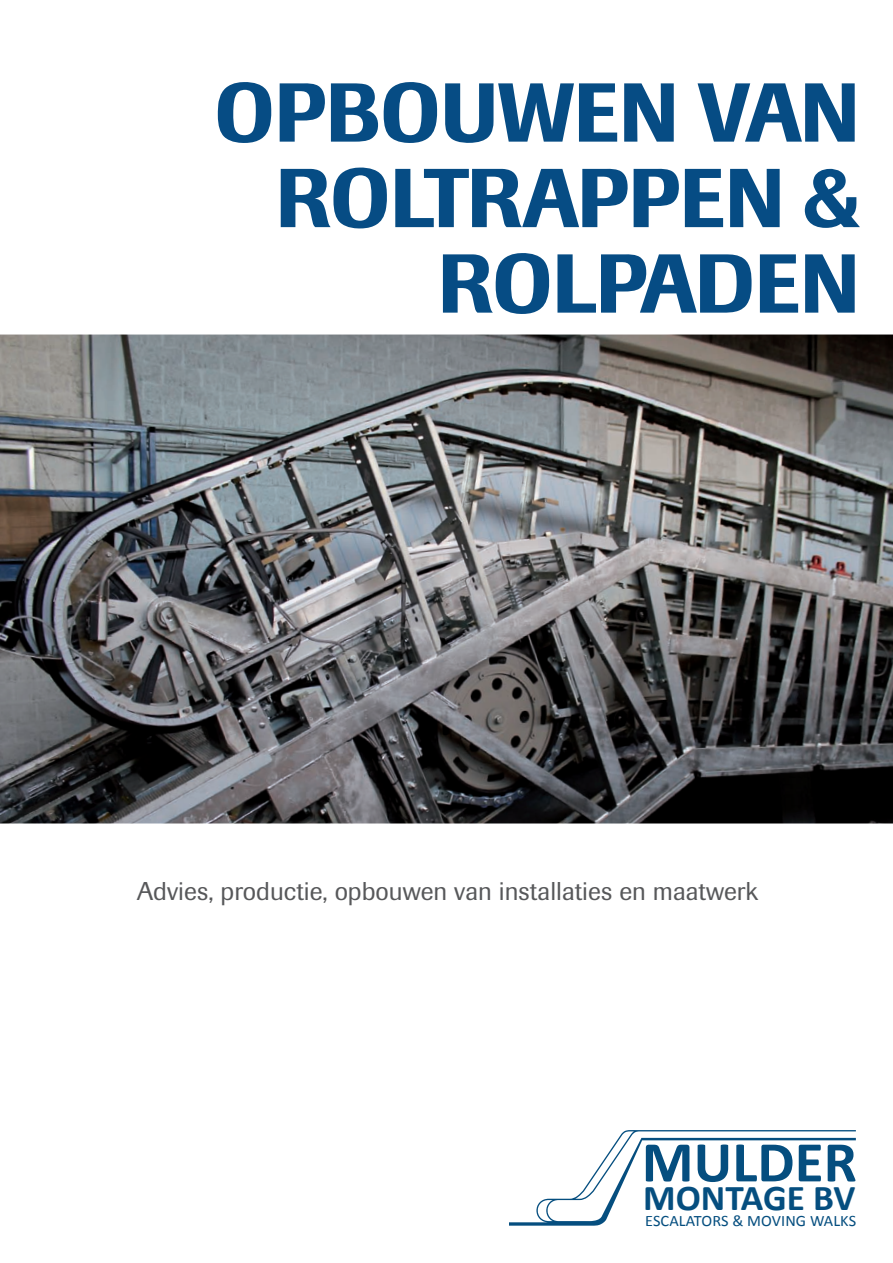
<style>
.page{position:relative;width:893px;height:1263px;background:#fff}
.page>*{position:absolute;margin:0;border:0;box-sizing:border-box;transform-origin:0 0}
.t1{font:500 82.5px/85.5px "Berthold Imago BQ";letter-spacing:-.005em;color:#064c84;text-align:right}
.t2{font:700 58.05px "Calibri";color:#054e7f}
.t3{font:700 36.45px "Calibri";color:#054e7f}
.t4{font:25.5px "Berthold Imago BQ";color:#57585a}
.t5{font:15.9px "Calibri";letter-spacing:.005em;color:#054e7f}
</style>
<div class="page">
<svg style="left:509px;top:1130px;width:346px;height:96px"></svg>
<img style="left:0;top:335px;width:892px;height:489px">
<h1 class="t1" style="left:214px;top:70px;width:647px">OPBOUWEN VAN<br>ROLTRAPPEN &amp;<br>ROLPADEN</h1>
<p class="t4" style="left:137px;top:876px;width:622px">Advies, productie, opbouwen van installaties en maatwerk</p>
<h2 class="t2" style="left:641px;top:1126px;width:217px">MULDER</h2>
<h3 class="t3" style="left:643px;top:1175px;width:214px">MONTAGE BV</h3>
<p class="t5" style="left:645px;top:1210px;width:212px">ESCALATORS &amp; MOVING WALKS</p>
</div>
